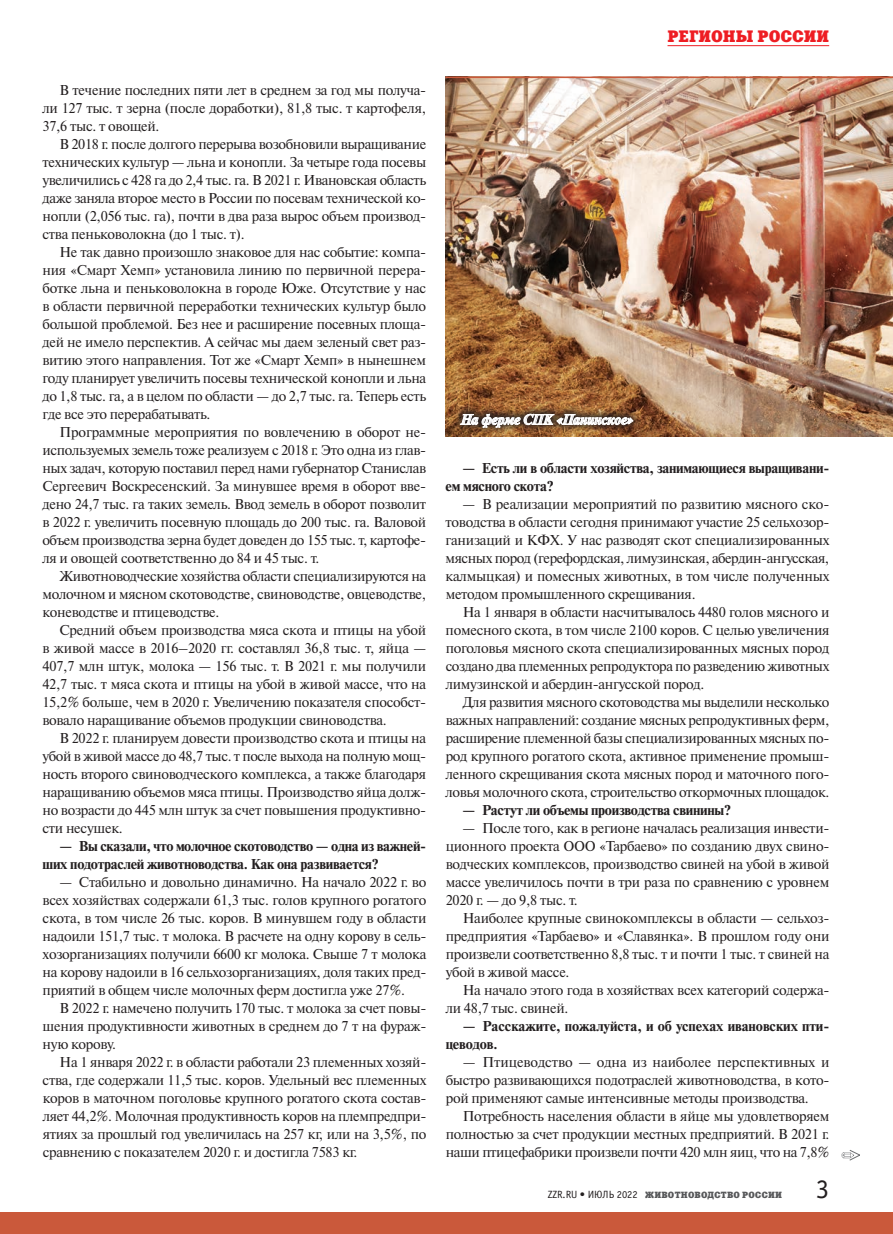
<style>
.page{position:relative;width:893px;height:1234px;background:#fff}
.page>*{position:absolute;margin:0;border:0;box-sizing:border-box;transform-origin:0 0}
.t1{font:27px "Officina Sans C";color:#231f20}
.t2{font:16.5px "Xenia C";letter-spacing:.01em;color:#ee1d23}
.t3{font:14.25px/18px "Newton C";letter-spacing:-.02em;color:#231f20;text-align:justify}
.t4{font:700 14.25px/18px "Newton C";letter-spacing:-.02em;color:#231f20}
.t5{font:italic 700 14.25px "Newton C";letter-spacing:-.01em;color:#fff}
.t6{font:9px "Xenia C";letter-spacing:.025em;color:#57585a}
.s1{font-family:"Officina Sans C";font-size:10.5px;color:#231f20}
</style>
<div class="page">
<hr style="left:667px;top:45px;width:162px;height:1px;background:#ee1d23">
<div style="left:0;top:1212px;width:893px;height:21px;background:#ca593b"></div>
<svg style="left:842px;top:1150px;width:18px;height:10px"></svg>
<img style="left:445px;top:78px;width:448px;height:358px">
<hr style="left:445px;top:77px;width:448px;height:1px;background:#ca593b">
<svg style="left:452px;top:405px;width:190px;height:31px;background:#8d5b30"></svg>
<svg style="left:460px;top:412px;width:173px;height:15px"></svg>
<p class="t3" style="left:42px;top:81px;width:385px;text-indent:17px">В течение последних пяти лет в среднем за год мы получа&shy;ли 127 тыс. т зерна (после доработки), 81,8 тыс. т картофеля, 37,6 тыс. т овощей.</p>
<p class="t3" style="left:42px;top:135px;width:385px;text-indent:17px">В 2018 г. после долгого перерыва возобновили выращивание технических культур — льна и конопли. За четыре года посевы увеличились с 428 га до 2,4 тыс. га. В 2021 г. Ивановская область даже заняла второе место в России по посевам технической ко&shy;нопли (2,056 тыс. га), почти в два раза вырос объем производ&shy;ства пеньковолокна (до 1 тыс. т).</p>
<p class="t3" style="left:42px;top:243px;width:385px;text-indent:17px">Не так давно произошло знаковое для нас событие: компа&shy;ния «Смарт Хемп» установила линию по первичной перера&shy;ботке льна и пеньковолокна в городе Юже. Отсутствие у нас в области первичной переработки технических культур было большой проблемой. Без нее и расширение посевных площа&shy;дей не имело перспектив. А сейчас мы даем зеленый свет раз&shy;витию этого направления. Тот же «Смарт Хемп» в нынешнем году планирует увеличить посевы технической конопли и льна до 1,8 тыс. га, а в целом по области — до 2,7 тыс. га. Теперь есть где все это перерабатывать.</p>
<p class="t3" style="left:42px;top:423px;width:385px;text-indent:17px">Программные мероприятия по вовлечению в оборот не&shy;используемых земель тоже реализуем с 2018 г. Это одна из глав&shy;ных задач, которую поставил перед нами губернатор Станислав Сергеевич Воскресенский. За минувшее время в оборот вве&shy;дено 24,7 тыс. га таких земель. Ввод земель в оборот позволит в 2022 г. увеличить посевную площадь до 200 тыс. га. Валовой объем производства зерна будет доведен до 155 тыс. т, картофе&shy;ля и овощей соответственно до 84 и 45 тыс. т.</p>
<p class="t3" style="left:42px;top:567px;width:385px;text-indent:17px">Животноводческие хозяйства области специализируются на молочном и мясном скотоводстве, свиноводстве, овцеводстве, коневодстве и птицеводстве.</p>
<p class="t3" style="left:42px;top:621px;width:385px;text-indent:17px">Средний объем производства мяса скота и птицы на убой в живой массе в 2016–2020 гг. составлял 36,8 тыс. т, яйца — 407,7 млн штук, молока — 156 тыс. т. В 2021 г. мы получили 42,7 тыс. т мяса скота и птицы на убой в живой массе, что на 15,2% больше, чем в 2020 г. Увеличению показателя способст&shy;вовало наращивание объемов продукции свиноводства.</p>
<p class="t3" style="left:42px;top:729px;width:385px;text-indent:17px">В 2022 г. планируем довести производство скота и птицы на убой в живой массе до 48,7 тыс. т после выхода на полную мощ&shy;ность второго свиноводческого комплекса, а также благодаря наращиванию объемов мяса птицы. Производство яйца долж&shy;но возрасти до 445 млн штук за счет повышения продуктивно&shy;сти несушек.</p>
<p class="t4" style="left:43px;top:837px;width:385px;text-indent:17px">— Вы сказали, что молочное скотоводство — одна из важней‑ ших подотраслей животноводства. Как она развивается?</p>
<p class="t3" style="left:43px;top:873px;width:385px;text-indent:17px">— Стабильно и довольно динамично. На начало 2022 г. во всех хозяйствах содержали 61,3 тыс. голов крупного рогатого скота, в том числе 26 тыс. коров. В минувшем году в области надоили 151,7 тыс. т молока. В расчете на одну корову в сель&shy;хозорганизациях получили 6600 кг молока. Свыше 7 т молока на корову надоили в 16 сельхозорганизациях, доля таких пред&shy;приятий в общем числе молочных ферм достигла уже 27%.</p>
<p class="t3" style="left:43px;top:999px;width:385px;text-indent:17px">В 2022 г. намечено получить 170 тыс. т молока за счет повы&shy;шения продуктивности животных в среднем до 7 т на фураж&shy;ную корову.</p>
<p class="t3" style="left:43px;top:1053px;width:385px;text-indent:17px">На 1 января 2022 г. в области работали 23 племенных хозяй&shy;ства, где содержали 11,5 тыс. коров. Удельный вес племенных коров в маточном поголовье крупного рогатого скота состав&shy;ляет 44,2%. Молочная продуктивность коров на племпредпри&shy;ятиях за прошлый год увеличилась на 257 кг, или на 3,5%, по сравнению с показателем 2020 г. и достигла 7583 кг.</p>
<p class="t2" style="left:667px;top:26px;width:163px">РЕГИОНЫ РОССИИ</p>
<p class="t5" style="left:460px;top:412px;width:174px">На ферме СПК «Панинское»</p>
<p class="t4" style="left:446px;top:458px;width:385px;text-indent:17px">— Есть ли в области хозяйства, занимающиеся выращивани‑ ем мясного скота?</p>
<p class="t3" style="left:446px;top:495px;width:385px;text-indent:17px">— В реализации мероприятий по развитию мясного ско&shy;товодства в области сегодня принимают участие 25 сельхозор&shy;ганизаций и КФХ. У нас разводят скот специализированных мясных пород (герефордская, лимузинская, абердин-ангусская, калмыцкая) и помесных животных, в том числе полученных методом промышленного скрещивания.</p>
<p class="t3" style="left:446px;top:603px;width:385px;text-indent:17px">На 1 января в области насчитывалось 4480 голов мясного и помесного скота, в том числе 2100 коров. С целью увеличения поголовья мясного скота специализированных мясных пород создано два племенных репродуктора по разведению животных лимузинской и абердин-ангусской пород.</p>
<p class="t3" style="left:446px;top:693px;width:385px;text-indent:17px">Для развития мясного скотоводства мы выделили несколько важных направлений: создание мясных репродуктивных ферм, расширение племенной базы специализированных мясных по&shy;род крупного рогатого скота, активное применение промыш&shy;ленного скрещивания скота мясных пород и маточного пого&shy;ловья молочного скота, строительство откормочных площадок.</p>
<p class="t4" style="left:463px;top:800px;width:270px">— Растут ли объемы производства свинины?</p>
<p class="t3" style="left:446px;top:819px;width:385px;text-indent:17px">— После того, как в регионе началась реализация инвести&shy;ционного проекта ООО «Тарбаево» по созданию двух свино&shy;водческих комплексов, производство свиней на убой в живой массе увеличилось почти в три раза по сравнению с уровнем 2020 г. — до 9,8 тыс. т.</p>
<p class="t3" style="left:446px;top:909px;width:385px;text-indent:17px">Наиболее крупные свинокомплексы в области — сельхоз&shy;предприятия «Тарбаево» и «Славянка». В прошлом году они произвели соответственно 8,8 тыс. т и почти 1 тыс. т свиней на убой в живой массе.</p>
<p class="t3" style="left:446px;top:981px;width:385px;text-indent:17px">На начало этого года в хозяйствах всех категорий содержа&shy;ли 48,7 тыс. свиней.</p>
<p class="t4" style="left:446px;top:1016px;width:385px;text-indent:17px">— Расскажите, пожалуйста, и об успехах ивановских пти‑ цеводов.</p>
<p class="t3" style="left:446px;top:1053px;width:385px;text-indent:17px">— Птицеводство — одна из наиболее перспективных и быстро развивающихся подотраслей животноводства, в кото&shy;рой применяют самые интенсивные методы производства.</p>
<p class="t3" style="left:446px;top:1106px;width:385px;text-indent:17px">Потребность населения области в яйце мы удовлетворяем полностью за счет продукции местных предприятий. В 2021 г. наши птицефабрики произвели почти 420 млн яиц, что на 7,8%</p>
<p class="t6" style="left:548px;top:1188px;width:236px"><span class="s1">ZZR.RU • ИЮЛЬ 2022</span> ЖИВОТНОВОДСТВО РОССИИ</p>
<h1 class="t1" style="left:816px;top:1174px;width:15px">3</h1>
</div>
